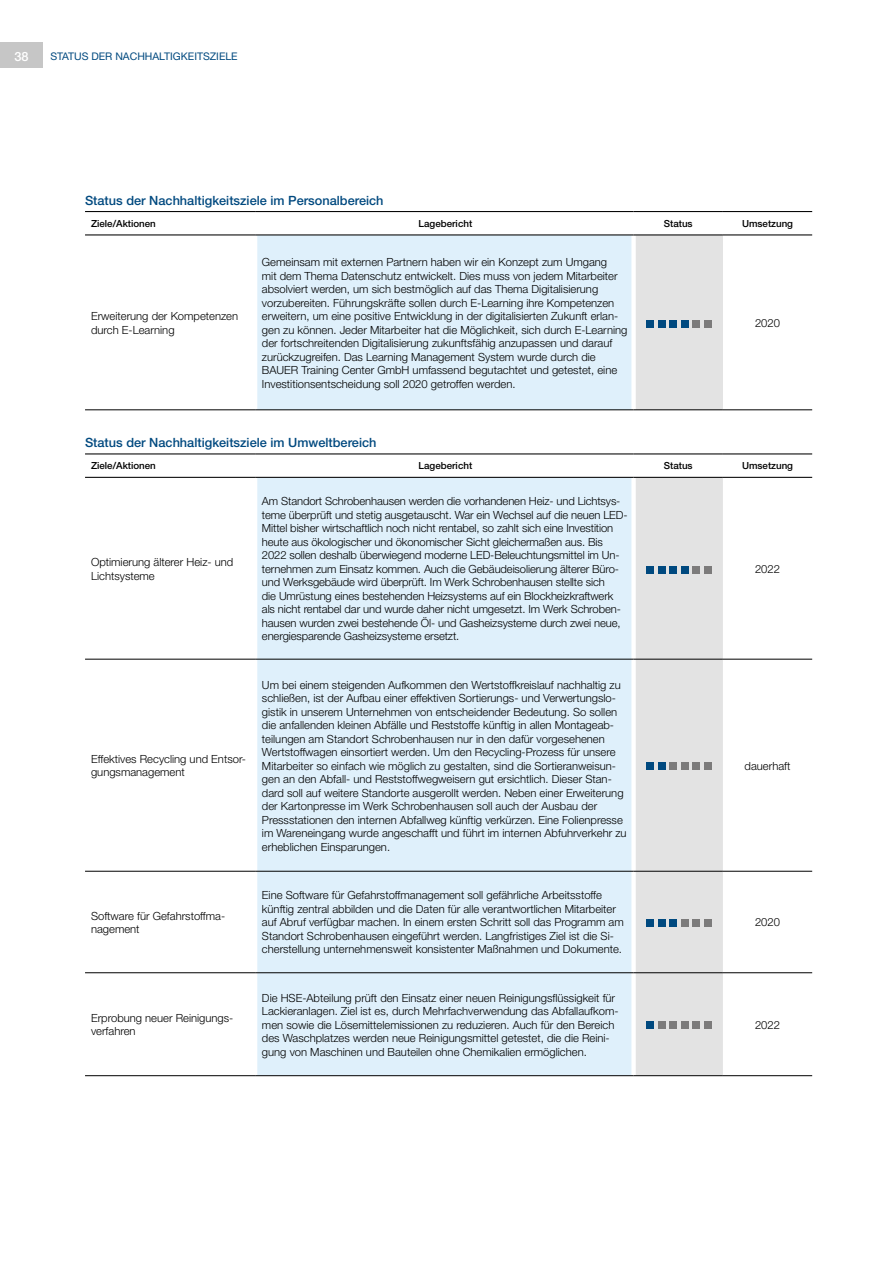
<style>
.page{position:relative;width:893px;height:1263px;background:#fff}
.page>*{position:absolute;margin:0;border:0;box-sizing:border-box;transform-origin:0 0}
.t1{font:500 12.75px "Helvetica Neue LT";color:#00497f}
.t2{font:500 12.75px "Helvetica Neue LT";color:#fff}
.t3{font:300 11.25px/13.5px "Helvetica Neue LT";color:#000}
.t4{font:10.5px "Helvetica Neue LT";color:#00497f}
.t5{font:500 9.75px "Helvetica Neue LT";color:#000}
</style>
<div class="page">
<div style="left:0;top:43px;width:43px;height:25px;background:#c6c6c6"></div>
<div style="left:257px;top:478px;width:374px;height:597px;background:#dff0fb"></div>
<div style="left:636px;top:478px;width:87px;height:597px;background:#e3e3e3"></div>
<hr style="left:85px;top:659px;width:170px;height:1px;background:#000">
<hr style="left:255px;top:659px;width:379px;height:1px;background:#000">
<hr style="left:634px;top:659px;width:89px;height:1px;background:#000">
<hr style="left:723px;top:659px;width:89px;height:1px;background:#000">
<hr style="left:85px;top:871px;width:170px;height:1px;background:#000">
<hr style="left:255px;top:871px;width:379px;height:1px;background:#000">
<hr style="left:634px;top:871px;width:89px;height:1px;background:#000">
<hr style="left:723px;top:871px;width:89px;height:1px;background:#000">
<hr style="left:85px;top:972px;width:170px;height:1px;background:#000">
<hr style="left:255px;top:972px;width:379px;height:1px;background:#000">
<hr style="left:634px;top:972px;width:89px;height:1px;background:#000">
<hr style="left:723px;top:972px;width:89px;height:1px;background:#000">
<hr style="left:85px;top:1075px;width:170px;height:1px;background:#000">
<hr style="left:255px;top:1075px;width:379px;height:1px;background:#000">
<hr style="left:634px;top:1075px;width:89px;height:1px;background:#000">
<hr style="left:723px;top:1075px;width:89px;height:1px;background:#000">
<hr style="left:85px;top:453px;width:170px;height:1px;background:#000">
<hr style="left:255px;top:453px;width:379px;height:1px;background:#000">
<hr style="left:634px;top:453px;width:89px;height:1px;background:#000">
<hr style="left:723px;top:453px;width:89px;height:1px;background:#000">
<hr style="left:85px;top:477px;width:170px;height:1px;background:#000">
<hr style="left:255px;top:477px;width:379px;height:1px;background:#000">
<hr style="left:634px;top:477px;width:89px;height:1px;background:#000">
<hr style="left:723px;top:477px;width:89px;height:1px;background:#000">
<div style="left:647px;top:566px;width:7px;height:7px;background:#00497f"></div>
<div style="left:669px;top:566px;width:8px;height:7px;background:#00497f"></div>
<div style="left:692px;top:566px;width:8px;height:7px;background:#7c7b7b"></div>
<div style="left:658px;top:566px;width:7px;height:7px;background:#00497f"></div>
<div style="left:681px;top:566px;width:7px;height:7px;background:#00497f"></div>
<div style="left:704px;top:566px;width:7px;height:7px;background:#7c7b7b"></div>
<div style="left:647px;top:763px;width:7px;height:7px;background:#00497f"></div>
<div style="left:669px;top:763px;width:8px;height:7px;background:#7c7b7b"></div>
<div style="left:692px;top:763px;width:8px;height:7px;background:#7c7b7b"></div>
<div style="left:658px;top:763px;width:7px;height:7px;background:#00497f"></div>
<div style="left:681px;top:763px;width:7px;height:7px;background:#7c7b7b"></div>
<div style="left:704px;top:763px;width:7px;height:7px;background:#7c7b7b"></div>
<div style="left:647px;top:1021px;width:7px;height:7px;background:#00497f"></div>
<div style="left:669px;top:1021px;width:8px;height:7px;background:#7c7b7b"></div>
<div style="left:692px;top:1021px;width:8px;height:7px;background:#7c7b7b"></div>
<div style="left:658px;top:1021px;width:7px;height:7px;background:#7c7b7b"></div>
<div style="left:681px;top:1021px;width:7px;height:7px;background:#7c7b7b"></div>
<div style="left:704px;top:1021px;width:7px;height:7px;background:#7c7b7b"></div>
<div style="left:255px;top:235px;width:379px;height:175px;background:#dff0fb"></div>
<div style="left:634px;top:235px;width:89px;height:175px;background:#e3e3e3"></div>
<hr style="left:253px;top:235px;width:4px;height:175px;background:#fff">
<div style="left:631px;top:235px;width:5px;height:175px;background:#fff"></div>
<hr style="left:85px;top:211px;width:170px;height:1px;background:#000">
<hr style="left:255px;top:211px;width:379px;height:1px;background:#000">
<hr style="left:634px;top:211px;width:89px;height:1px;background:#000">
<hr style="left:723px;top:211px;width:89px;height:1px;background:#000">
<hr style="left:85px;top:234px;width:170px;height:1px;background:#000">
<hr style="left:255px;top:234px;width:379px;height:1px;background:#000">
<hr style="left:634px;top:234px;width:89px;height:1px;background:#000">
<hr style="left:723px;top:234px;width:89px;height:1px;background:#000">
<hr style="left:85px;top:410px;width:170px;height:1px;background:#000">
<hr style="left:255px;top:410px;width:379px;height:1px;background:#000">
<hr style="left:634px;top:410px;width:89px;height:1px;background:#000">
<hr style="left:723px;top:410px;width:89px;height:1px;background:#000">
<div style="left:647px;top:320px;width:7px;height:7px;background:#00497f"></div>
<div style="left:669px;top:320px;width:8px;height:7px;background:#00497f"></div>
<div style="left:692px;top:320px;width:8px;height:7px;background:#7c7b7b"></div>
<div style="left:658px;top:320px;width:7px;height:7px;background:#00497f"></div>
<div style="left:681px;top:320px;width:7px;height:7px;background:#00497f"></div>
<div style="left:704px;top:320px;width:7px;height:7px;background:#7c7b7b"></div>
<div style="left:647px;top:919px;width:7px;height:8px;background:#00497f"></div>
<div style="left:669px;top:919px;width:8px;height:8px;background:#00497f"></div>
<div style="left:692px;top:919px;width:8px;height:8px;background:#7c7b7b"></div>
<div style="left:658px;top:919px;width:7px;height:8px;background:#00497f"></div>
<div style="left:681px;top:919px;width:7px;height:8px;background:#7c7b7b"></div>
<div style="left:704px;top:919px;width:7px;height:8px;background:#7c7b7b"></div>
<p class="t2" style="left:14px;top:48px;width:16px">38</p>
<p class="t4" style="left:50px;top:50px;width:189px">STATUS DER NACHHALTIGKEITSZIELE</p>
<p class="t1" style="left:85px;top:192px;width:300px">Status der Nachhaltigkeitsziele im Personalbereich</p>
<p class="t5" style="left:91px;top:218px;width:66px">Ziele/Aktionen</p>
<p class="t5" style="left:419px;top:218px;width:55px">Lagebericht</p>
<p class="t5" style="left:664px;top:218px;width:30px">Status</p>
<p class="t5" style="left:742px;top:218px;width:53px">Umsetzung</p>
<p class="t3" style="left:91px;top:309px;width:149px">Erweiterung der Kompetenzen durch E-Learning</p>
<p class="t3" style="left:262px;top:255px;width:367px">Gemeinsam mit externen Partnern haben wir ein Konzept zum Umgang<br>mit dem Thema Datenschutz entwickelt. Dies muss von jedem Mitarbeiter absolviert werden, um sich bestmöglich auf das Thema Digitalisierung vorzubereiten. Führungskräfte sollen durch E-Learning ihre Kompetenzen erweitern, um eine positive Entwicklung in der digitalisierten Zukunft erlan&shy;gen zu können. Jeder Mitarbeiter hat die Möglichkeit, sich durch E-Learning der fortschreitenden Digitalisierung zukunftsfähig anzupassen und darauf zurückzugreifen. Das Learning Management System wurde durch die BAUER Training Center GmbH umfassend begutachtet und getestet, eine Investitionsentscheidung soll 2020 getroffen werden.</p>
<p class="t3" style="left:755px;top:316px;width:27px">2020</p>
<p class="t1" style="left:85px;top:435px;width:293px">Status der Nachhaltigkeitsziele im Umweltbereich</p>
<p class="t5" style="left:91px;top:460px;width:66px">Ziele/Aktionen</p>
<p class="t5" style="left:419px;top:460px;width:55px">Lagebericht</p>
<p class="t5" style="left:664px;top:460px;width:30px">Status</p>
<p class="t5" style="left:742px;top:460px;width:53px">Umsetzung</p>
<p class="t3" style="left:91px;top:555px;width:144px">Optimierung älterer Heiz- und<br>Lichtsysteme</p>
<p class="t3" style="left:91px;top:752px;width:157px">Effektives Recycling und Entsor&shy;gungsmanagement</p>
<p class="t3" style="left:91px;top:909px;width:136px">Software für Gefahrstoffma&shy;nagement</p>
<p class="t3" style="left:91px;top:1011px;width:144px">Erprobung neuer Reinigungs&shy;verfahren</p>
<p class="t3" style="left:262px;top:494px;width:367px">Am Standort Schrobenhausen werden die vorhandenen Heiz- und Lichtsys&shy;teme überprüft und stetig ausgetauscht. War ein Wechsel auf die neuen LED-Mittel bisher wirtschaftlich noch nicht rentabel, so zahlt sich eine Investition heute aus ökologischer und ökonomischer Sicht gleichermaßen aus. Bis 2022 sollen deshalb überwiegend moderne LED-Beleuchtungsmittel im Un&shy;ternehmen zum Einsatz kommen. Auch die Gebäudeisolierung älterer Büro&shy;und Werksgebäude wird überprüft. Im Werk Schrobenhausen stellte sich<br>die Umrüstung eines bestehenden Heizsystems auf ein Blockheizkraftwerk als nicht rentabel dar und wurde daher nicht umgesetzt. Im Werk Schroben&shy;hausen wurden zwei bestehende Öl- und Gasheizsysteme durch zwei neue, energiesparende Gasheizsysteme ersetzt.</p>
<p class="t3" style="left:262px;top:678px;width:366px">Um bei einem steigenden Aufkommen den Wertstoffkreislauf nachhaltig zu schließen, ist der Aufbau einer effektiven Sortierungs- und Verwertungslo&shy;gistik in unserem Unternehmen von entscheidender Bedeutung. So sollen die anfallenden kleinen Abfälle und Reststoffe künftig in allen Montageab&shy;teilungen am Standort Schrobenhausen nur in den dafür vorgesehenen Wertstoffwagen einsortiert werden. Um den Recycling-Prozess für unsere Mitarbeiter so einfach wie möglich zu gestalten, sind die Sortieranweisun&shy;gen an den Abfall- und Reststoffwegweisern gut ersichtlich. Dieser Stan&shy;dard soll auf weitere Standorte ausgerollt werden. Neben einer Erweiterung der Kartonpresse im Werk Schrobenhausen soll auch der Ausbau der Pressstationen den internen Abfallweg künftig verkürzen. Eine Folienpresse im Wareneingang wurde angeschafft und führt im internen Abfuhrverkehr zu erheblichen Einsparungen.</p>
<p class="t3" style="left:262px;top:888px;width:363px">Eine Software für Gefahrstoffmanagement soll gefährliche Arbeitsstoffe künftig zentral abbilden und die Daten für alle verantwortlichen Mitarbeiter auf Abruf verfügbar machen. In einem ersten Schritt soll das Programm am Standort Schrobenhausen eingeführt werden. Langfristiges Ziel ist die Si&shy;cherstellung unternehmensweit konsistenter Maßnahmen und Dokumente.</p>
<p class="t3" style="left:262px;top:991px;width:358px">Die HSE-Abteilung prüft den Einsatz einer neuen Reinigungsflüssigkeit für Lackieranlagen. Ziel ist es, durch Mehrfachverwendung das Abfallaufkom&shy;men sowie die Lösemittelemissionen zu reduzieren. Auch für den Bereich des Waschplatzes werden neue Reinigungsmittel getestet, die die Reini&shy;gung von Maschinen und Bauteilen ohne Chemikalien ermöglichen.</p>
<p class="t3" style="left:755px;top:562px;width:27px">2022</p>
<p class="t3" style="left:745px;top:759px;width:47px">dauerhaft</p>
<p class="t3" style="left:755px;top:915px;width:27px">2020</p>
<p class="t3" style="left:755px;top:1018px;width:27px">2022</p>
</div>
